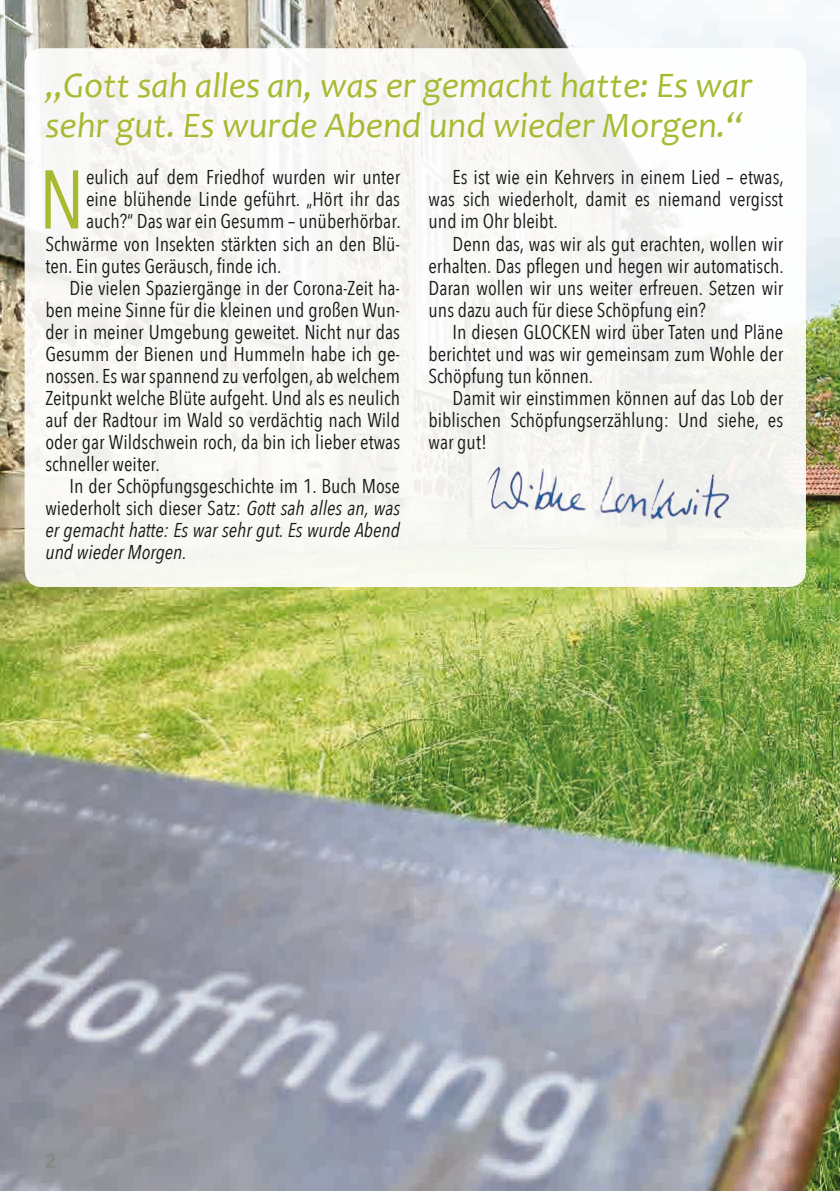
<style>
.page{position:relative;width:840px;height:1191px;background:#fff}
.page>*{position:absolute;margin:0;border:0;box-sizing:border-box;transform-origin:0 0}
.t1{font:82.2px "Avenir Next Condensed";color:#a7ba31}
.t2{font:italic 36px/40px "Candara";color:#a7ba31}
.t3{font:20px/22px "Avenir Next Condensed";color:#181816;text-align:justify}
.t4{font:italic 20px "Avenir Next Condensed";color:#181816}
.s1{font-style:italic}
</style>
<div class="page">
<img style="left:0;top:0;width:839px;height:1191px">
<div style="left:25px;top:48px;width:780px;height:539px;background:#f8f8f5;border-radius:17px"></div>
<img style="left:487px;top:462px;width:243px;height:60px">
<h2 class="t2" style="left:45px;top:65px;width:708px">„Gott sah alles an, was er gemacht hatte: Es war sehr gut. Es wurde Abend und wieder Morgen.“</h2>
<h1 class="t1" style="left:39px;top:129px;width:48px">N</h1>
<p class="t3" style="left:86px;top:165px;width:315px">eulich auf dem Friedhof wurden wir unter</p>
<p class="t3" style="left:428px;top:165px;width:356px;text-indent:24px">Es ist wie ein Kehrvers in einem Lied – etwas, was sich wiederholt, damit es niemand vergisst und im Ohr bleibt.</p>
<p class="t3" style="left:428px;top:231px;width:356px;text-indent:24px">Denn das, was wir als gut erachten, wollen wir erhalten. Das pflegen und hegen wir automatisch.<br>Daran wollen wir uns weiter erfreuen. Setzen wir uns dazu auch für diese Schöpfung ein?</p>
<p class="t3" style="left:428px;top:319px;width:356px;text-indent:24px">In diesen GLOCKEN wird über Taten und Pläne berichtet und was wir gemeinsam zum Wohle der Schöpfung tun können.</p>
<p class="t3" style="left:428px;top:385px;width:356px;text-indent:24px">Damit wir einstimmen können auf das Lob der biblischen Schöpfungserzählung: Und siehe, es war gut!</p>
<p class="t3" style="left:86px;top:187px;width:315px">eine blühende Linde geführt. „Hört ihr das</p>
<p class="t3" style="left:86px;top:209px;width:316px">auch?“ Das war ein Gesumm – unüberhörbar.</p>
<p class="t3" style="left:45px;top:231px;width:356px">Schwärme von Insekten stärkten sich an den Blü-</p>
<p class="t3" style="left:45px;top:253px;width:237px">ten. Ein gutes Geräusch, finde ich.</p>
<p class="t3" style="left:69px;top:275px;width:332px">Die vielen Spaziergänge in der Corona-Zeit ha-</p>
<p class="t3" style="left:45px;top:297px;width:356px">ben meine Sinne für die kleinen und großen Wun-</p>
<p class="t3" style="left:45px;top:319px;width:356px">der in meiner Umgebung geweitet. Nicht nur das</p>
<p class="t3" style="left:45px;top:341px;width:356px">Gesumm der Bienen und Hummeln habe ich ge-</p>
<p class="t3" style="left:45px;top:363px;width:356px">nossen. Es war spannend zu verfolgen, ab welchem</p>
<p class="t3" style="left:45px;top:385px;width:356px">Zeitpunkt welche Blüte aufgeht. Und als es neulich</p>
<p class="t3" style="left:45px;top:407px;width:356px">auf der Radtour im Wald so verdächtig nach Wild</p>
<p class="t3" style="left:45px;top:429px;width:356px">oder gar Wildschwein roch, da bin ich lieber etwas</p>
<p class="t3" style="left:45px;top:451px;width:116px">schneller weiter.</p>
<p class="t3" style="left:69px;top:473px;width:332px">In der Schöpfungsgeschichte im 1. Buch Mose</p>
<p class="t3" style="left:45px;top:495px;width:356px">wiederholt sich dieser Satz: <span class="s1">Gott sah alles an, was</span></p>
<p class="t4" style="left:45px;top:517px;width:356px">er gemacht hatte: Es war sehr gut. Es wurde Abend</p>
<p class="t4" style="left:45px;top:539px;width:143px">und wieder Morgen.</p>
</div>
